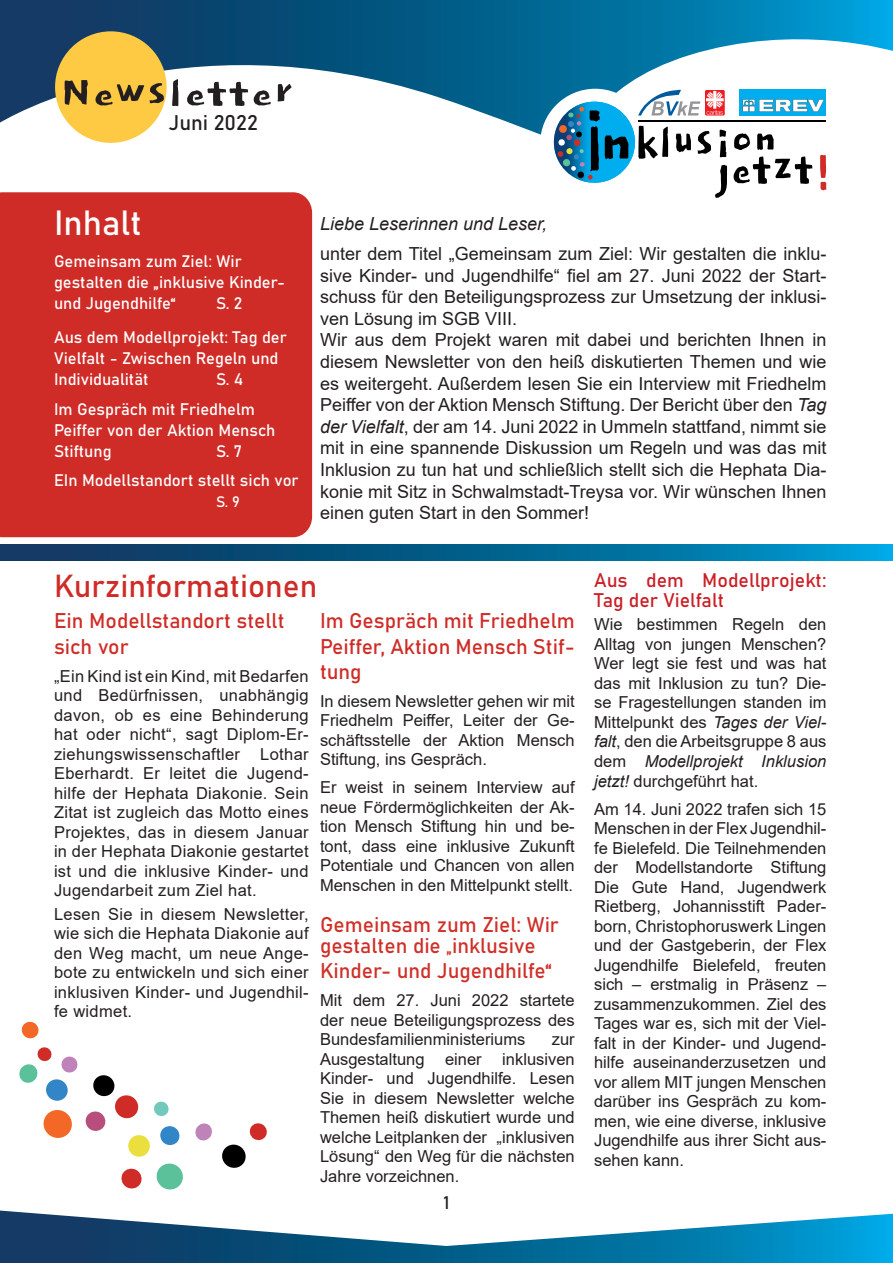
<style>
.page{position:relative;width:893px;height:1263px;background:#fff}
.page>*{position:absolute;margin:0;border:0;box-sizing:border-box;transform-origin:0 0}
.t1{font:34.5px "Bahnschrift";color:#fff}
.t2{font:31.5px "Bahnschrift";color:#cf2c27}
.t3{font:21px/25.2px "Bahnschrift";color:#cf2c27}
.t4{font:21px/21px "Bahnschrift";color:#cf3028}
.t5{font:21px "Bahnschrift";color:#231f20}
.t6{font:19.5px/19.5px "Bahnschrift";color:#cb1f26}
.t7{font:18px/21.6px "Arial";color:#231f20}
.t8{font:italic 18px "Arial";color:#231f20}
.t9{font:18px "Bahnschrift";color:#231f20}
.t10{font:16.5px/19.5px "Arial";color:#231f20;text-align:justify}
.t11{font:16.5px/21px "Bahnschrift";color:#fff}
.t12{font:15px "Bahnschrift";color:#fff}
.s1{font-style:italic}
.s2{font-size:16.5px}
.s3{font-family:"Bahnschrift";color:#fff}
</style>
<div class="page">
<svg style="left:0;top:0;width:893px;height:148px"></svg>
<div style="left:540px;top:89px;width:110px;height:110px;background:#fff;border-radius:50%"></div>
<div style="left:55px;top:31px;width:112px;height:112px;background:#fec943;border-radius:50%"></div>
<img style="left:554px;top:102px;width:81px;height:81px;border-radius:41px">
<hr style="left:639px;top:120px;width:187px;height:2px;background:#000">
<svg style="left:638px;top:126px;width:30px;height:33px"></svg>
<svg style="left:676px;top:133px;width:15px;height:19px"></svg>
<svg style="left:697px;top:131px;width:14px;height:23px"></svg>
<svg style="left:720px;top:130px;width:6px;height:27px"></svg>
<svg style="left:734px;top:133px;width:16px;height:17px"></svg>
<svg style="left:757px;top:134px;width:17px;height:16px"></svg>
<svg style="left:734px;top:156px;width:78px;height:28px"></svg>
<svg style="left:715px;top:165px;width:12px;height:33px"></svg>
<svg style="left:820px;top:155px;width:6px;height:35px"></svg>
<svg style="left:558px;top:107px;width:71px;height:72px;background:#2482aa"></svg>
<svg style="left:638px;top:90px;width:87px;height:26px"></svg>
<div style="left:740px;top:90px;width:86px;height:26px;background:#00aeef"></div>
<svg style="left:743px;top:99px;width:81px;height:13px"></svg>
<svg style="left:65px;top:79px;width:227px;height:27px"></svg>
<svg style="left:0;top:1210px;width:893px;height:53px"></svg>
<div style="left:0;top:192px;width:312px;height:345px;background:#cf2c27"></div>
<svg style="left:0;top:544px;width:893px;height:16px;background:#04618f"></svg>
<svg style="left:19px;top:1021px;width:248px;height:169px"></svg>
<p class="t5" style="left:169px;top:107px;width:91px">Juni 2022</p>
<h1 class="t1" style="left:54px;top:196px;width:89px">Inhalt</h1>
<p class="t11" style="left:54px;top:250px;width:232px">Gemeinsam zum Ziel: Wir gestalten die „inklusive Kinder&shy;und Jugendhilfe“</p>
<p class="t11" style="left:54px;top:285px;width:234px;line-height:33.8px;text-indent:162px">S. 2<br>Aus dem Modellprojekt: Tag der</p>
<p class="t11" style="left:54px;top:347px;width:226px">Vielfalt - Zwischen Regeln und<br>Individualität</p>
<p class="t11" style="left:54px;top:363px;width:202px;line-height:29.5px;text-indent:162px">S. 4<br>Im Gespräch mit Friedhelm</p>
<p class="t11" style="left:54px;top:418px;width:223px">Peiffer von der Aktion Mensch<br>Stiftung</p>
<p class="t11" style="left:54px;top:435px;width:246px;line-height:29.5px;text-indent:162px">S. 7<br>EIn Modellstandort stellt sich vor</p>
<p class="t12" style="left:216px;top:490px;width:25px">S. 9</p>
<p class="t8" style="left:320px;top:212px;width:229px">Liebe Leserinnen und Leser,</p>
<p class="t7" style="left:320px;top:243px;width:508px">unter dem Titel „Gemeinsam zum Ziel: Wir gestalten die inklu&shy;sive Kinder- und Jugendhilfe“ fiel am 27. Juni 2022 der Start&shy;schuss für den Beteiligungsprozess zur Umsetzung der inklusi&shy;ven Lösung im SGB VIII.<br>Wir aus dem Projekt waren mit dabei und berichten Ihnen in diesem Newsletter von den heiß diskutierten Themen und wie es weitergeht. Außerdem lesen Sie ein Interview mit Friedhelm Peiffer von der Aktion Mensch Stiftung. Der Bericht über den <span class="s1">Tag der Vielfalt</span>, der am 14. Juni 2022 in Ummeln stattfand, nimmt sie mit in eine spannende Diskussion um Regeln und was das mit Inklusion zu tun hat und schließlich stellt sich die Hephata Dia&shy;konie mit Sitz in Schwalmstadt-Treysa vor. Wir wünschen Ihnen einen guten Start in den Sommer!</p>
<h2 class="t2" style="left:54px;top:562px;width:265px">Kurzinformationen</h2>
<p class="t6" style="left:594px;top:569px;width:234px">Aus dem Modellprojekt:<br>Tag der Vielfalt</p>
<p class="t10" style="left:594px;top:615px;width:234px">Wie bestimmen Regeln den Alltag von jungen Menschen?<br>Wer legt sie fest und was hat das mit Inklusion zu tun? Die&shy;se Fragestellungen standen im Mittelpunkt des <span class="s1">Tages der Viel&shy;falt</span>, den die Arbeitsgruppe 8 aus dem <span class="s1">Modellprojekt Inklusion jetzt!</span> durchgeführt hat.</p>
<p class="t10" style="left:594px;top:799px;width:234px">Am 14. Juni 2022 trafen sich 15<br>Menschen in der Flex Jugendhil&shy;fe Bielefeld. Die Teilnehmenden der Modellstandorte Stiftung Die Gute Hand, Jugendwerk Rietberg, Johannisstift Pader&shy;born, Christophoruswerk Lingen und der Gastgeberin, der Flex Jugendhilfe Bielefeld, freuten sich – erstmalig in Präsenz – zusammenzukommen. Ziel des Tages war es, sich mit der Viel&shy;falt in der Kinder- und Jugend&shy;hilfe auseinanderzusetzen und vor allem MIT jungen Menschen darüber ins Gespräch zu kom&shy;men, wie eine diverse, inklusive Jugendhilfe aus ihrer Sicht aus&shy;sehen kann.</p>
<p class="t3" style="left:320px;top:607px;width:256px;text-align:justify">Im Gespräch mit Friedhelm Peiffer, Aktion Mensch Stif&shy;tung</p>
<p class="t10" style="left:320px;top:691px;width:256px">In diesem Newsletter gehen wir mit Friedhelm Peiffer, Leiter der Ge&shy;schäftsstelle der Aktion Mensch Stiftung, ins Gespräch.</p>
<p class="t10" style="left:320px;top:778px;width:256px">Er weist in seinem Interview auf neue Fördermöglichkeiten der Ak&shy;tion Mensch Stiftung hin und be&shy;tont, dass eine inklusive Zukunft Potentiale und Chancen von allen Menschen in den Mittelpunkt stellt.</p>
<p class="t3" style="left:54px;top:607px;width:232px">Ein Modellstandort stellt sich vor</p>
<p class="t10" style="left:54px;top:666px;width:256px">„Ein Kind ist ein Kind, mit Bedarfen und Bedürfnissen, unabhängig davon, ob es eine Behinderung hat oder nicht“, sagt Diplom-Er&shy;ziehungswissenschaftler Lothar Eberhardt. Er leitet die Jugend&shy;hilfe der Hephata Diakonie. Sein Zitat ist zugleich das Motto eines Projektes, das in diesem Januar in der Hephata Diakonie gestartet ist und die inklusive Kinder- und Jugendarbeit zum Ziel hat.</p>
<p class="t10" style="left:54px;top:904px;width:256px">Lesen Sie in diesem Newsletter, wie sich die Hephata Diakonie auf den Weg macht, um neue Ange&shy;bote zu entwickeln und sich einer inklusiven Kinder- und Jugendhil&shy;fe widmet.</p>
<p class="t4" style="left:320px;top:912px;width:240px">Gemeinsam zum Ziel: Wir gestalten die <span class="s2">„</span>inklusive</p>
<p class="t4" style="left:320px;top:959px;width:233px">Kinder- und Jugendhilfe“</p>
<p class="t10" style="left:320px;top:990px;width:256px">Mit dem 27. Juni 2022 startete der neue Beteiligungsprozess des Bundesfamilienministeriums</p>
<p class="t10" style="left:320px;top:1029px;width:256px;text-indent:232px">zur Ausgestaltung einer inklusiven Kinder- und Jugendhilfe. Lesen Sie in diesem Newsletter welche Themen heiß diskutiert wurde und welche Leitplanken der <span class="s3">„</span>„inklusiven Lösung“ den Weg für die nächsten Jahre vorzeichnen.</p>
<p class="t9" style="left:443px;top:1189px;width:7px">1</p>
</div>
